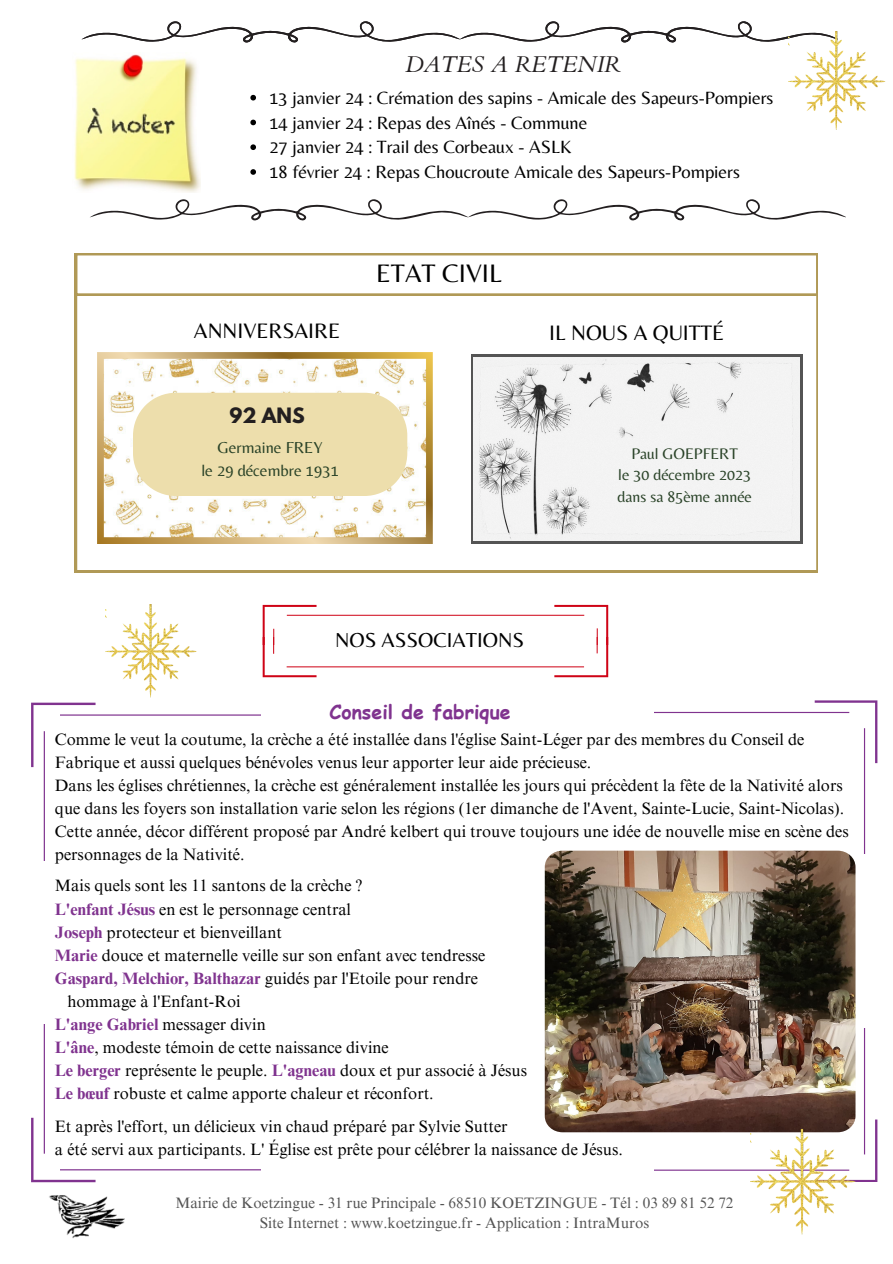
<style>
.page{position:relative;width:893px;height:1264px;background:#fff}
.page>*{position:absolute;margin:0;border:0;box-sizing:border-box;transform-origin:0 0}
.t1{font:26.4px "Belleza";color:#000}
.t2{font:italic 22.8px "Cardo";color:#231f20}
.t3{font:21.75px "Belleza";color:#000}
.t4{font:21px "Belleza";color:#000}
.t5{font:700 19.5px "Comic Sans MS";color:#80338f}
.t6{font:700 18.75px "League Spartan";color:#231f20}
.t7{font:18.45px "Belleza";color:#000}
.t8{font:16.5px/23px "Times NRMT Pro";color:#000}
.t9{font:16.5px "Belleza";color:#294227}
.t10{font:700 16.5px "Times NRMT Pro";color:#80338f}
.t11{font:15.9px "Belleza";color:#294227}
.t12{font:15.15px "Times NRMT Pro";color:#545454}
.s1{font-weight:700;color:#80338f}
.s2{font-weight:400;color:#000}
</style>
<div class="page">
<img style="left:49px;top:1195px;width:76px;height:43px">
<img style="left:74px;top:54px;width:127px;height:139px">
<svg style="left:250px;top:95px;width:6px;height:5px"></svg>
<svg style="left:250px;top:120px;width:6px;height:5px"></svg>
<svg style="left:250px;top:144px;width:6px;height:6px"></svg>
<svg style="left:250px;top:169px;width:6px;height:6px"></svg>
<svg style="left:90px;top:199px;width:755px;height:21px"></svg>
<svg style="left:81px;top:21px;width:756px;height:21px"></svg>
<svg style="left:75px;top:295px;width:742px;height:277px"></svg>
<img style="left:97px;top:352px;width:335px;height:191px">
<div style="left:133px;top:393px;width:274px;height:103px;background:#eddeac"></div>
<svg style="left:75px;top:253px;width:742px;height:42px"></svg>
<div style="left:471px;top:354px;width:331px;height:190px;background:#545454"></div>
<img style="left:473px;top:357px;width:326px;height:184px">
<img style="left:788px;top:32px;width:98px;height:98px">
<svg style="left:31px;top:702px;width:230px;height:158px"></svg>
<svg style="left:654px;top:700px;width:223px;height:153px"></svg>
<img style="left:544px;top:850px;width:311px;height:282px;border-radius:17px">
<img style="left:654px;top:1028px;width:223px;height:153px">
<svg style="left:31px;top:1024px;width:230px;height:157px"></svg>
<img style="left:750px;top:1129px;width:107px;height:105px">
<svg style="left:263px;top:605px;width:345px;height:72px"></svg>
<img style="left:106px;top:605px;width:91px;height:92px">
<p class="t2" style="left:405px;top:49px;width:217px">DATES A RETENIR</p>
<p class="t7" style="left:269px;top:87px;width:505px">13 janvier 24 : Crémation des sapins - Amicale des Sapeurs-Pompiers</p>
<p class="t7" style="left:269px;top:111px;width:319px">14 janvier 24 : Repas des Aînés - Commune</p>
<p class="t7" style="left:269px;top:136px;width:303px">27 janvier 24 : Trail des Corbeaux - ASLK</p>
<p class="t7" style="left:269px;top:161px;width:472px">18 février 24 : Repas Choucroute Amicale des Sapeurs-Pompiers</p>
<p class="t3" style="left:194px;top:318px;width:148px">ANNIVERSAIRE</p>
<p class="t6" style="left:229px;top:406px;width:77px">92 ANS</p>
<p class="t9" style="left:217px;top:438px;width:107px">Germaine FREY</p>
<p class="t9" style="left:201px;top:460px;width:139px">le 29 décembre 1931</p>
<p class="t1" style="left:376px;top:258px;width:127px">ETAT CIVIL</p>
<p class="t3" style="left:549px;top:320px;width:177px">IL NOUS A QUITTÉ</p>
<p class="t11" style="left:631px;top:444px;width:108px">Paul GOEPFERT</p>
<p class="t11" style="left:618px;top:465px;width:134px">le 30 décembre 2023</p>
<p class="t11" style="left:617px;top:487px;width:136px">dans sa 85ème année</p>
<p class="t4" style="left:335px;top:627px;width:191px">NOS ASSOCIATIONS</p>
<p class="t5" style="left:329px;top:697px;width:183px">Conseil de fabrique</p>
<p class="t8" style="left:55px;top:730px;width:750px">Comme le veut la coutume, la crèche a été installée dans l'église Saint-Léger par des membres du Conseil de<br>Fabrique et aussi quelques bénévoles venus leur apporter leur aide précieuse.</p>
<p class="t8" style="left:55px;top:776px;width:790px">Dans les églises chrétiennes, la crèche est généralement installée les jours qui précèdent la fête de la Nativité alors que dans les foyers son installation varie selon les régions (1er dimanche de l'Avent, Sainte-Lucie, Saint-Nicolas).</p>
<p class="t8" style="left:55px;top:822px;width:795px">Cette année, décor différent proposé par André kelbert qui trouve toujours une idée de nouvelle mise en scène des personnages de la Nativité.</p>
<p class="t8" style="left:55px;top:876px;width:308px">Mais quels sont les 11 santons de la crèche ?</p>
<p class="t8" style="left:55px;top:899px;width:297px"><span class="s1">L'enfant Jésus</span> en est le personnage central</p>
<p class="t8" style="left:55px;top:922px;width:228px"><span class="s1">Joseph</span> protecteur et bienveillant</p>
<p class="t8" style="left:55px;top:945px;width:432px"><span class="s1">Marie</span> douce et maternelle veille sur son enfant avec tendresse</p>
<p class="t8" style="left:55px;top:968px;width:424px"><span class="s1">Gaspard, Melchior, Balthazar</span> guidés par l'Etoile pour rendre</p>
<p class="t8" style="left:67px;top:991px;width:175px">hommage à l'Enfant-Roi</p>
<p class="t10" style="left:55px;top:1017px;width:212px">L'ange Gabriel <span class="s2">messager divin</span></p>
<p class="t8" style="left:55px;top:1037px;width:335px"><span class="s1">L'âne</span>, modeste témoin de cette naissance divine</p>
<p class="t8" style="left:55px;top:1060px;width:473px"><span class="s1">Le berger</span> représente le peuple. <span class="s1">L'agneau</span> doux et pur associé à Jésus</p>
<p class="t8" style="left:55px;top:1083px;width:380px"><span class="s1">Le bœuf</span> robuste et calme apporte chaleur et réconfort.</p>
<p class="t8" style="left:55px;top:1116px;width:454px">Et après l'effort, un délicieux vin chaud préparé par Sylvie Sutter</p>
<p class="t8" style="left:55px;top:1139px;width:569px">a été servi aux participants. L' Église est prête pour célébrer la naissance de Jésus.</p>
<p class="t12" style="left:175px;top:1196px;width:559px">Mairie de Koetzingue - 31 rue Principale - 68510 KOETZINGUE - Tél : 03 89 81 52 72</p>
<p class="t12" style="left:260px;top:1216px;width:391px">Site Internet : www.koetzingue.fr - Application : IntraMuros</p>
</div>
